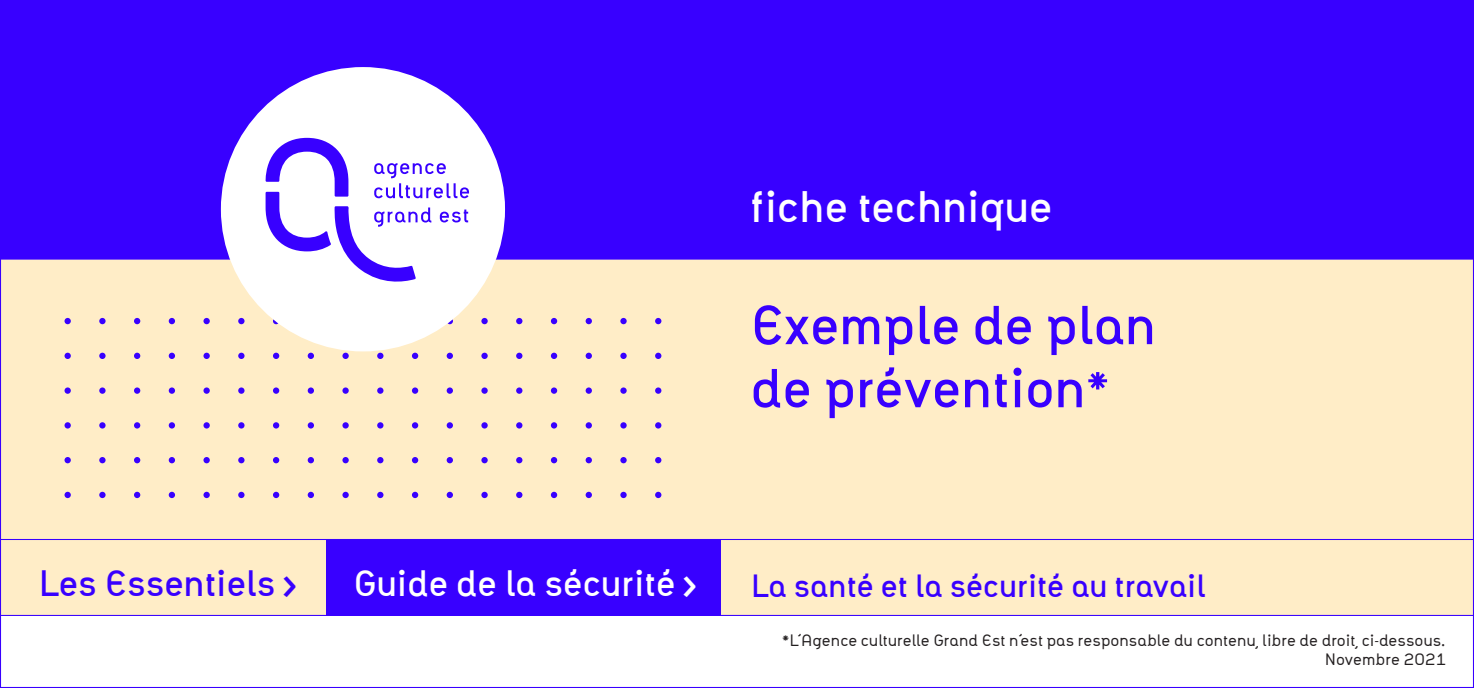
<style>
.page{position:relative;width:1474px;height:688px;background:#fff}
.page>*{position:absolute;margin:0;border:0;box-sizing:border-box;transform-origin:0 0}
.t1{font:700 52.5px/63px "Agence";color:#3800ff}
.t2{font:700 42px "Agence";color:#fff}
.t3{font:700 35px "Agence";color:#fff}
.t4{font:700 35px "Agence";color:#3800ff}
.t5{font:700 30.62px "Agence";color:#3800ff}
.t6{font:15.75px/18.9px "Agence";color:#231f20;text-align:right}
.s1{font-weight:300}
</style>
<div class="page">
<div style="left:0;top:252px;width:1473px;height:287px;background:#ffedc7"></div>
<div style="left:0;top:0;width:1473px;height:259px;background:#3800ff"></div>
<div style="left:0;top:538px;width:1473px;height:77px;background:#ffedc7"></div>
<div style="left:326px;top:538px;width:395px;height:77px;background:#3800ff"></div>
<hr style="left:0;top:538px;width:1473px;height:1px;background:#3800ff">
<hr style="left:0;top:614px;width:1473px;height:1px;background:#3800ff">
<svg style="left:64px;top:317px;width:7px;height:7px"></svg>
<svg style="left:99px;top:317px;width:7px;height:7px"></svg>
<div style="left:134px;top:317px;width:6px;height:7px;background:#3800ff;border-radius:50%"></div>
<div style="left:169px;top:317px;width:6px;height:7px;background:#3800ff;border-radius:50%"></div>
<svg style="left:203px;top:317px;width:7px;height:7px"></svg>
<svg style="left:238px;top:317px;width:6px;height:7px"></svg>
<svg style="left:273px;top:317px;width:6px;height:7px"></svg>
<svg style="left:446px;top:317px;width:7px;height:7px"></svg>
<svg style="left:481px;top:317px;width:6px;height:7px"></svg>
<svg style="left:516px;top:317px;width:6px;height:7px"></svg>
<div style="left:551px;top:317px;width:6px;height:7px;background:#3800ff;border-radius:50%"></div>
<svg style="left:585px;top:317px;width:7px;height:7px"></svg>
<svg style="left:620px;top:317px;width:6px;height:7px"></svg>
<svg style="left:655px;top:317px;width:6px;height:7px"></svg>
<div style="left:64px;top:352px;width:7px;height:7px;background:#3800ff;border-radius:50%"></div>
<div style="left:99px;top:352px;width:7px;height:7px;background:#3800ff;border-radius:50%"></div>
<div style="left:134px;top:352px;width:6px;height:7px;background:#3800ff;border-radius:50%"></div>
<div style="left:169px;top:352px;width:6px;height:7px;background:#3800ff;border-radius:50%"></div>
<div style="left:203px;top:352px;width:7px;height:7px;background:#3800ff;border-radius:50%"></div>
<div style="left:238px;top:352px;width:6px;height:7px;background:#3800ff;border-radius:50%"></div>
<div style="left:273px;top:352px;width:6px;height:7px;background:#3800ff;border-radius:50%"></div>
<div style="left:308px;top:352px;width:6px;height:7px;background:#3800ff;border-radius:50%"></div>
<div style="left:342px;top:352px;width:7px;height:7px;background:#3800ff;border-radius:50%"></div>
<div style="left:377px;top:352px;width:6px;height:7px;background:#3800ff;border-radius:50%"></div>
<div style="left:412px;top:352px;width:6px;height:7px;background:#3800ff;border-radius:50%"></div>
<svg style="left:446px;top:352px;width:7px;height:7px"></svg>
<div style="left:481px;top:352px;width:6px;height:7px;background:#3800ff;border-radius:50%"></div>
<div style="left:516px;top:352px;width:6px;height:7px;background:#3800ff;border-radius:50%"></div>
<div style="left:551px;top:352px;width:6px;height:7px;background:#3800ff;border-radius:50%"></div>
<svg style="left:585px;top:352px;width:7px;height:7px"></svg>
<div style="left:620px;top:352px;width:6px;height:7px;background:#3800ff;border-radius:50%"></div>
<div style="left:655px;top:352px;width:6px;height:7px;background:#3800ff;border-radius:50%"></div>
<div style="left:64px;top:387px;width:7px;height:6px;background:#3800ff;border-radius:50%"></div>
<div style="left:99px;top:387px;width:7px;height:6px;background:#3800ff;border-radius:50%"></div>
<svg style="left:134px;top:387px;width:6px;height:6px"></svg>
<svg style="left:169px;top:387px;width:6px;height:6px"></svg>
<div style="left:203px;top:387px;width:7px;height:6px;background:#3800ff;border-radius:50%"></div>
<svg style="left:238px;top:387px;width:6px;height:6px"></svg>
<svg style="left:273px;top:387px;width:6px;height:6px"></svg>
<svg style="left:308px;top:387px;width:6px;height:6px"></svg>
<div style="left:342px;top:387px;width:7px;height:6px;background:#3800ff;border-radius:50%"></div>
<svg style="left:377px;top:387px;width:6px;height:6px"></svg>
<svg style="left:412px;top:387px;width:6px;height:6px"></svg>
<div style="left:446px;top:387px;width:7px;height:6px;background:#3800ff;border-radius:50%"></div>
<svg style="left:481px;top:387px;width:6px;height:6px"></svg>
<svg style="left:516px;top:387px;width:6px;height:6px"></svg>
<svg style="left:551px;top:387px;width:6px;height:6px"></svg>
<div style="left:585px;top:387px;width:7px;height:6px;background:#3800ff;border-radius:50%"></div>
<svg style="left:620px;top:387px;width:6px;height:6px"></svg>
<svg style="left:655px;top:387px;width:6px;height:6px"></svg>
<div style="left:64px;top:422px;width:7px;height:6px;background:#3800ff;border-radius:50%"></div>
<div style="left:99px;top:422px;width:7px;height:6px;background:#3800ff;border-radius:50%"></div>
<svg style="left:134px;top:422px;width:6px;height:6px"></svg>
<svg style="left:169px;top:422px;width:6px;height:6px"></svg>
<div style="left:203px;top:422px;width:7px;height:6px;background:#3800ff;border-radius:50%"></div>
<svg style="left:238px;top:422px;width:6px;height:6px"></svg>
<svg style="left:273px;top:422px;width:6px;height:6px"></svg>
<svg style="left:308px;top:422px;width:6px;height:6px"></svg>
<div style="left:342px;top:422px;width:7px;height:6px;background:#3800ff;border-radius:50%"></div>
<svg style="left:377px;top:422px;width:6px;height:6px"></svg>
<svg style="left:412px;top:422px;width:6px;height:6px"></svg>
<div style="left:446px;top:422px;width:7px;height:6px;background:#3800ff;border-radius:50%"></div>
<svg style="left:481px;top:422px;width:6px;height:6px"></svg>
<svg style="left:516px;top:422px;width:6px;height:6px"></svg>
<svg style="left:551px;top:422px;width:6px;height:6px"></svg>
<div style="left:585px;top:422px;width:7px;height:6px;background:#3800ff;border-radius:50%"></div>
<svg style="left:620px;top:422px;width:6px;height:6px"></svg>
<svg style="left:655px;top:422px;width:6px;height:6px"></svg>
<svg style="left:64px;top:456px;width:7px;height:7px"></svg>
<svg style="left:99px;top:456px;width:7px;height:7px"></svg>
<svg style="left:134px;top:456px;width:6px;height:7px"></svg>
<svg style="left:169px;top:456px;width:6px;height:7px"></svg>
<svg style="left:203px;top:456px;width:7px;height:7px"></svg>
<svg style="left:238px;top:456px;width:6px;height:7px"></svg>
<svg style="left:273px;top:456px;width:6px;height:7px"></svg>
<svg style="left:308px;top:456px;width:6px;height:7px"></svg>
<svg style="left:342px;top:456px;width:7px;height:7px"></svg>
<svg style="left:377px;top:456px;width:6px;height:7px"></svg>
<svg style="left:412px;top:456px;width:6px;height:7px"></svg>
<svg style="left:446px;top:456px;width:7px;height:7px"></svg>
<svg style="left:481px;top:456px;width:6px;height:7px"></svg>
<svg style="left:516px;top:456px;width:6px;height:7px"></svg>
<svg style="left:551px;top:456px;width:6px;height:7px"></svg>
<svg style="left:585px;top:456px;width:7px;height:7px"></svg>
<svg style="left:620px;top:456px;width:6px;height:7px"></svg>
<svg style="left:655px;top:456px;width:6px;height:7px"></svg>
<svg style="left:64px;top:491px;width:7px;height:6px"></svg>
<svg style="left:99px;top:491px;width:7px;height:6px"></svg>
<svg style="left:134px;top:491px;width:6px;height:6px"></svg>
<svg style="left:169px;top:491px;width:6px;height:6px"></svg>
<svg style="left:203px;top:491px;width:7px;height:6px"></svg>
<svg style="left:238px;top:491px;width:6px;height:6px"></svg>
<svg style="left:273px;top:491px;width:6px;height:6px"></svg>
<svg style="left:308px;top:491px;width:6px;height:6px"></svg>
<svg style="left:342px;top:491px;width:7px;height:6px"></svg>
<svg style="left:377px;top:491px;width:6px;height:6px"></svg>
<svg style="left:412px;top:491px;width:6px;height:6px"></svg>
<svg style="left:446px;top:491px;width:7px;height:6px"></svg>
<svg style="left:481px;top:491px;width:6px;height:6px"></svg>
<svg style="left:516px;top:491px;width:6px;height:6px"></svg>
<svg style="left:551px;top:491px;width:6px;height:6px"></svg>
<svg style="left:585px;top:491px;width:7px;height:6px"></svg>
<svg style="left:620px;top:491px;width:6px;height:6px"></svg>
<svg style="left:655px;top:491px;width:6px;height:6px"></svg>
<div style="left:221px;top:67px;width:284px;height:284px;background:#fff;border-radius:50%"></div>
<svg style="left:265px;top:138px;width:204px;height:144px"></svg>
<p class="t2" style="left:750px;top:182px;width:303px">fiche technique</p>
<p class="t1" style="left:750px;top:293px;width:407px">Exemple de plan de prévention<span class="s1">*</span></p>
<p class="t4" style="left:38px;top:562px;width:260px">Les Essentiels &gt;</p>
<p class="t3" style="left:353px;top:562px;width:345px">Guide de la sécurité &gt;</p>
<p class="t5" style="left:750px;top:567px;width:456px">La santé et la sécurité au travail</p>
<p class="t6" style="left:782px;top:630px;width:664px"><span class="s1">*</span>L’Agence culturelle Grand Est n’est pas responsable du contenu, libre de droit, ci-dessous.<br>Novembre 2021</p>
</div>
